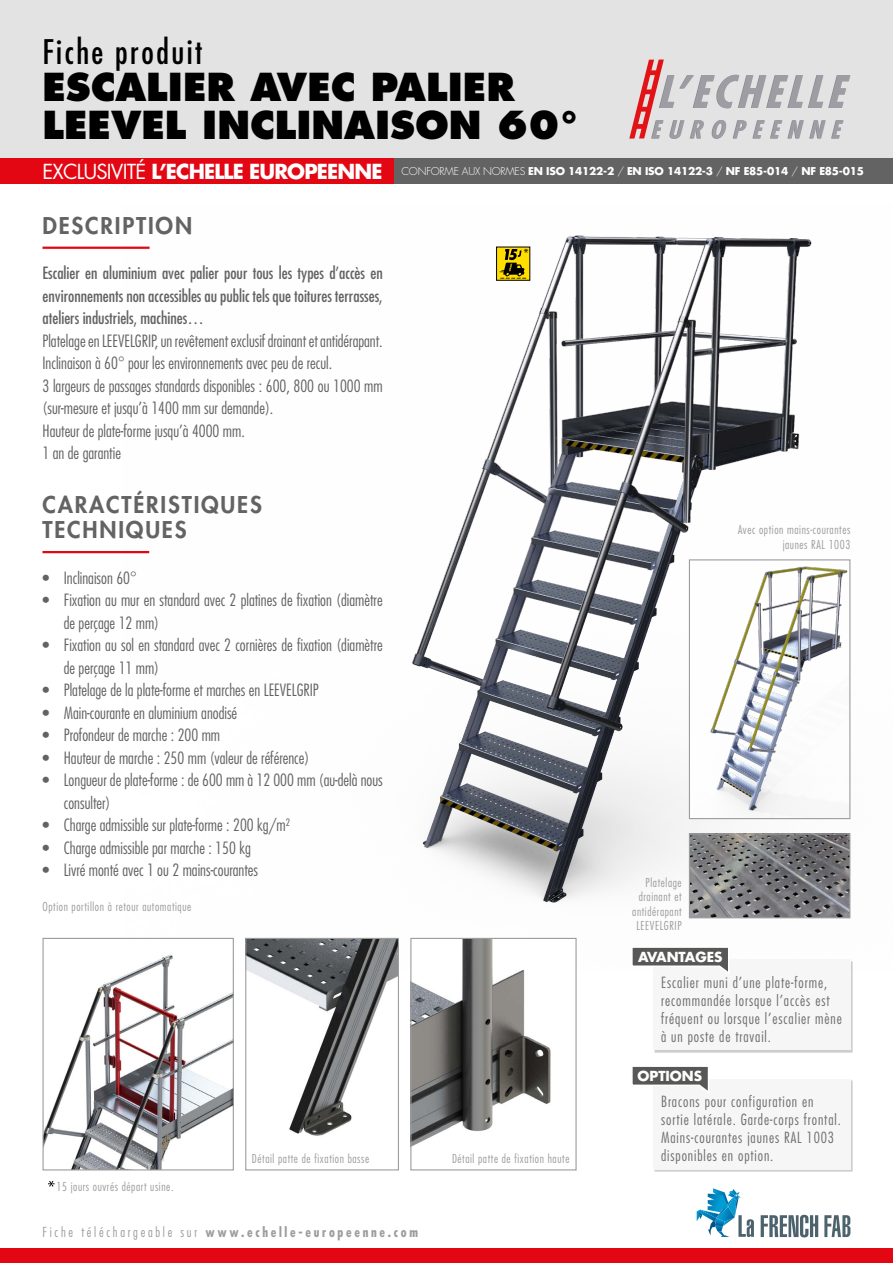
<style>
.page{position:relative;width:893px;height:1263px;background:#fff}
.page>*{position:absolute;margin:0;border:0;box-sizing:border-box;transform-origin:0 0}
.t1{font:800 37.5px/37.5px "Futura Std";color:#000}
.t2{font:condensed 33px "Futura Std";letter-spacing:.075em;color:#000}
.t3{font:800 22.5px/25.5px "Futura Std";letter-spacing:.08em;color:#646363}
.t4{font:700 20.1px "Futura Std";letter-spacing:-.04em;color:#fff}
.t5{font:300 condensed 16.5px/22.5px "Futura Std";color:#646363}
.t6{font:condensed 16.5px/22.5px "Futura Std";color:#646363;text-align:justify}
.t7{font:300 condensed 15px/18px "Futura Std";letter-spacing:.06em;color:#706f6f}
.t8{font:700 condensed 13.5px "Futura Std";letter-spacing:.2em;color:#9d9d9c}
.t9{font:300 condensed 13.5px "Futura Std";letter-spacing:.2em;color:#9d9d9c}
.t10{font:700 13.5px "Futura Std";color:#fff}
.t11{font:300 condensed 12px/14.4px "Futura Std";letter-spacing:.05em;color:#9d9d9c;text-align:right}
.t12{font:700 10.5px "Futura Std";letter-spacing:-.02em;color:#fff}
.s1{font-weight:400}
.s2{font-weight:300}
</style>
<div class="page">
<img style="left:123px;top:235px;width:728px;height:703px">
<img style="left:412px;top:940px;width:139px;height:207px">
<div style="left:410px;top:938px;width:167px;height:232px;border:1px solid #9d9d9c"></div>
<img style="left:45px;top:954px;width:187px;height:214px">
<div style="left:43px;top:938px;width:191px;height:232px;border:1px solid #9d9d9c"></div>
<img style="left:691px;top:835px;width:157px;height:81px">
<div style="left:689px;top:833px;width:161px;height:85px;border:1px solid #9d9d9c"></div>
<img style="left:247px;top:940px;width:150px;height:196px">
<div style="left:245px;top:938px;width:154px;height:232px;border:1px solid #9d9d9c"></div>
<img style="left:691px;top:561px;width:157px;height:256px">
<div style="left:689px;top:559px;width:161px;height:260px;border:1px solid #9d9d9c"></div>
<svg style="left:824px;top:1215px;width:26px;height:22px"></svg>
<svg style="left:761px;top:1215px;width:57px;height:22px"></svg>
<svg style="left:697px;top:1188px;width:57px;height:49px"></svg>
<hr style="left:43px;top:551px;width:106px;height:2px;background:#e30613">
<hr style="left:43px;top:247px;width:107px;height:2px;background:#e30613">
<div style="left:655px;top:961px;width:198px;height:92px;background:#000;opacity:.2"></div>
<div style="left:653px;top:959px;width:197px;height:91px;background:#f6f6f6"></div>
<svg style="left:632px;top:947px;width:96px;height:25px"></svg>
<div style="left:655px;top:1081px;width:198px;height:91px;background:#000;opacity:.2"></div>
<div style="left:653px;top:1079px;width:197px;height:90px;background:#f6f6f6"></div>
<svg style="left:632px;top:1066px;width:76px;height:25px"></svg>
<div style="left:496px;top:247px;width:34px;height:34px;background:#ffde00;border:1px solid #000"></div>
<svg style="left:500px;top:249px;width:28px;height:30px"></svg>
<svg style="left:48px;top:1181px;width:7px;height:6px"></svg>
<div style="left:0;top:0;width:893px;height:171px;background:#e3e3e3"></div>
<div style="left:0;top:1249px;width:893px;height:14px;background:#e30613"></div>
<svg style="left:629px;top:60px;width:221px;height:79px"></svg>
<div style="left:0;top:158px;width:394px;height:26px;background:#e30613"></div>
<div style="left:394px;top:158px;width:499px;height:26px;background:#646363"></div>
<h2 class="t2" style="left:43px;top:32px;width:161px">Fiche produit</h2>
<h1 class="t1" style="left:43px;top:68px;width:537px">ESCALIER AVEC PALIER<br>LEEVEL INCLINAISON 60°</h1>
<p class="t4" style="left:43px;top:158px;width:341px"><span class="s1">EXCLUSIVITÉ</span> ’L ECHELLE EUROPEENNE</p>
<h3 class="t3" style="left:43px;top:213px;width:151px">DESCRIPTION</h3>
<p class="t6" style="left:43px;top:262px;width:342px">Escalier en aluminium avec palier pour tous les types ’d accès en environnements non accessibles au public tels que toitures terrasses, ateliers industriels, machines...</p>
<p class="t5" style="left:43px;top:329px;width:342px">PlatelageenLEEVELGRIP un, revêtementexclusifdrainantetantidérapant.<br>Inclinaison à 60° pour les environnements avec peu de recul.<br>3 largeurs de passages standards disponibles : 600, 800 ou 1000 mm (sur-mesure et jusqu à’ 1400 mm sur demande .(<br>Hauteur de plate-forme jusqu à’ 4000 mm.<br>an1 de garantie</p>
<h3 class="t3" style="left:43px;top:492px;width:221px">CARACTÉRISTIQUES<br>TECHNIQUES</h3>
<p class="t5" style="left:64px;top:566px;width:74px">Inclinaison 60°</p>
<p class="t5" style="left:43px;top:566px;width:8px">•</p>
<p class="t5" style="left:43px;top:589px;width:8px">•</p>
<p class="t5" style="left:64px;top:589px;width:320px">Fixation au mur en standard avec 2 platines de fixation (diamètre</p>
<p class="t5" style="left:43px;top:634px;width:8px">•</p>
<p class="t5" style="left:64px;top:611px;width:320px">de perçage 12 mm(<br>Fixation au sol en standard avec 2 cornières de fixation (diamètre</p>
<p class="t5" style="left:43px;top:679px;width:8px">•</p>
<p class="t5" style="left:64px;top:656px;width:257px">de perçage 11 mm(<br>Platelage de la plate-forme et marches en LEEVELGRIP</p>
<p class="t5" style="left:43px;top:701px;width:8px">•</p>
<p class="t5" style="left:64px;top:701px;width:175px">Main-courante en aluminium anodisé</p>
<p class="t5" style="left:43px;top:724px;width:8px">•</p>
<p class="t5" style="left:64px;top:724px;width:158px">Profondeur de marche : 200 mm</p>
<p class="t5" style="left:43px;top:746px;width:8px">•</p>
<p class="t5" style="left:64px;top:746px;width:247px">Hauteur de marche : 250 mm (valeur de référence(</p>
<p class="t5" style="left:43px;top:769px;width:8px">•</p>
<p class="t5" style="left:64px;top:769px;width:320px">Longueur de plate-forme de: 600 mm à 12 000 mm (au-delà nous</p>
<p class="t5" style="left:43px;top:814px;width:8px">•</p>
<p class="t5" style="left:64px;top:791px;width:228px">consulter(<br>Charge admissible sur plate-forme : 200 k g ²m/</p>
<p class="t5" style="left:43px;top:836px;width:8px">•</p>
<p class="t5" style="left:64px;top:836px;width:189px">Charge admissible par marche : 150 kg</p>
<p class="t5" style="left:43px;top:859px;width:8px">•</p>
<p class="t5" style="left:64px;top:859px;width:196px">Livré monté avec ou1 2 mains-courantes</p>
<p class="t11" style="left:43px;top:900px;width:150px">Option portillon à retour automatique</p>
<p class="t11" style="left:56px;top:1179px;width:119px">15 jours ouvrés départ usine.</p>
<p class="t11" style="left:252px;top:1151px;width:119px">Détail patte de fixation basse</p>
<p class="t12" style="left:401px;top:164px;width:464px"><span class="s2">CONFORME AUX NORMES</span> EN ISO 14122-2 <span class="s2">/</span> EN ISO 14122-3 <span class="s2">/</span> NF E85-014 <span class="s2">/</span> NF E85-015</p>
<p class="t11" style="left:738px;top:523px;width:114px">Avec option mains-courantes jaunes RAL 1003</p>
<p class="t11" style="left:632px;top:875px;width:51px">Platelage drainant et antidérapant<br>LEEVELGRIP</p>
<p class="t10" style="left:638px;top:948px;width:86px">AVANTAGES</p>
<p class="t7" style="left:661px;top:973px;width:182px">Escalier muni ’d une plate-forme, recommandée lorsque ’l accès est fréquent ou lorsque ’l escalier mène à un poste de travail.</p>
<p class="t11" style="left:452px;top:1151px;width:119px">Détail patte de fixation haute</p>
<p class="t10" style="left:637px;top:1067px;width:66px">OPTIONS</p>
<p class="t7" style="left:661px;top:1092px;width:181px">Bracons pour configuration en sortie latérale. Garde-corps frontal.<br>Mains-courantes jaunes RAL 1003 disponibles en option.</p>
<p class="t9" style="left:43px;top:1224px;width:32px">Fiche</p>
<p class="t9" style="left:81px;top:1224px;width:92px">téléchargeable</p>
<p class="t9" style="left:181px;top:1224px;width:18px">sur</p>
<p class="t8" style="left:205px;top:1224px;width:214px">www.echelle-europeenne.com</p>
</div>
